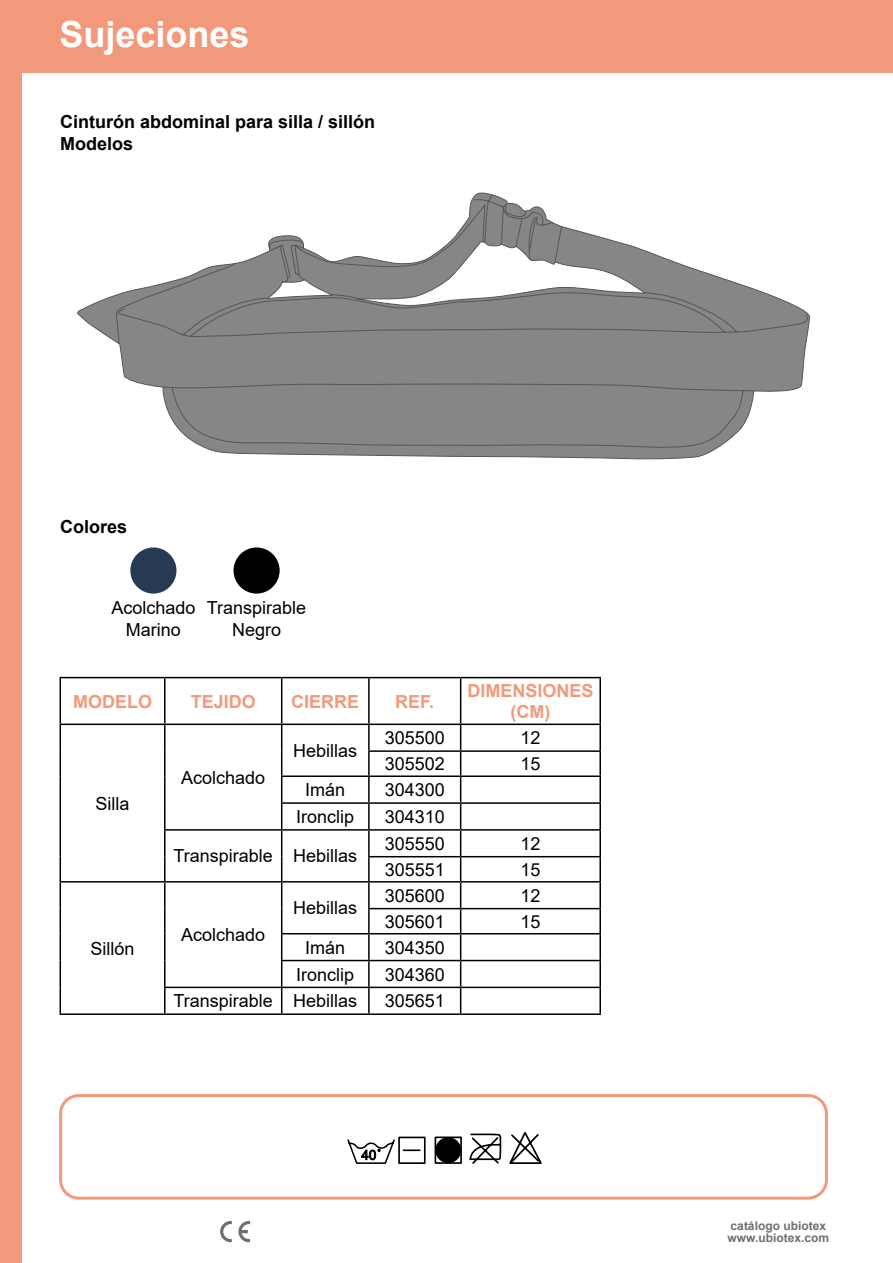
<style>
.page{position:relative;width:893px;height:1263px;background:#fff}
.page>*{position:absolute;margin:0;border:0;box-sizing:border-box;transform-origin:0 0}
.t1{font:700 36px "Arial";color:#fff}
.t2{font:18px/21.6px "Arial";color:#000;text-align:center}
.t3{font:700 18px/21.6px "Arial";color:#000}
.t4{font:700 18px/21.6px "Arial";color:#f3997b;text-align:center}
.t5{font:700 12px/12px "Arial";color:#706f6f}
</style>
<div class="page">
<div style="left:0;top:0;width:21px;height:1263px;background:#f3997b"></div>
<div style="left:0;top:0;width:893px;height:72px;background:#f3997b"></div>
<svg style="left:220px;top:1221px;width:12px;height:21px"></svg>
<svg style="left:238px;top:1221px;width:12px;height:21px"></svg>
<div style="left:59px;top:1094px;width:769px;height:105px;border:3px solid #f3997b;border-radius:18px"></div>
<div style="left:130px;top:547px;width:46px;height:47px;background:#263a54;border-radius:50%"></div>
<div style="left:233px;top:547px;width:47px;height:47px;background:#000;border-radius:50%"></div>
<svg style="left:347px;top:1132px;width:195px;height:32px"></svg>
<div style="left:435px;top:1137px;width:26px;height:26px;background:#000;border-radius:50%"></div>
<svg style="left:77px;top:192px;width:639px;height:267px"></svg>
<svg style="left:115px;top:195px;width:695px;height:254px"></svg>
<hr style="left:60px;top:677px;width:105px;height:1px;background:#000">
<hr style="left:60px;top:678px;width:1px;height:45px;background:#000">
<hr style="left:165px;top:677px;width:117px;height:1px;background:#000">
<hr style="left:164px;top:678px;width:2px;height:45px;background:#000">
<hr style="left:282px;top:677px;width:87px;height:1px;background:#000">
<hr style="left:281px;top:678px;width:1px;height:45px;background:#000">
<hr style="left:369px;top:677px;width:92px;height:1px;background:#000">
<hr style="left:368px;top:678px;width:2px;height:45px;background:#000">
<hr style="left:461px;top:677px;width:140px;height:1px;background:#000">
<hr style="left:460px;top:678px;width:1px;height:45px;background:#000">
<hr style="left:599px;top:678px;width:2px;height:45px;background:#000">
<hr style="left:60px;top:723px;width:105px;height:2px;background:#000">
<hr style="left:165px;top:723px;width:117px;height:2px;background:#000">
<hr style="left:164px;top:725px;width:2px;height:26px;background:#000">
<hr style="left:282px;top:723px;width:87px;height:2px;background:#000">
<hr style="left:369px;top:723px;width:92px;height:2px;background:#000">
<hr style="left:368px;top:725px;width:2px;height:25px;background:#000">
<hr style="left:461px;top:723px;width:140px;height:2px;background:#000">
<hr style="left:599px;top:725px;width:2px;height:25px;background:#000">
<hr style="left:164px;top:751px;width:2px;height:25px;background:#000">
<hr style="left:368px;top:750px;width:93px;height:2px;background:#000">
<hr style="left:368px;top:752px;width:2px;height:23px;background:#000">
<hr style="left:461px;top:750px;width:140px;height:2px;background:#000">
<hr style="left:599px;top:752px;width:2px;height:23px;background:#000">
<hr style="left:164px;top:776px;width:2px;height:27px;background:#000">
<hr style="left:281px;top:775px;width:88px;height:2px;background:#000">
<hr style="left:369px;top:775px;width:92px;height:2px;background:#000">
<hr style="left:368px;top:777px;width:2px;height:25px;background:#000">
<hr style="left:461px;top:775px;width:140px;height:2px;background:#000">
<hr style="left:599px;top:777px;width:2px;height:25px;background:#000">
<hr style="left:164px;top:803px;width:2px;height:26px;background:#000">
<hr style="left:281px;top:802px;width:88px;height:2px;background:#000">
<hr style="left:369px;top:802px;width:92px;height:2px;background:#000">
<hr style="left:368px;top:804px;width:2px;height:25px;background:#000">
<hr style="left:461px;top:802px;width:140px;height:2px;background:#000">
<hr style="left:599px;top:804px;width:2px;height:25px;background:#000">
<hr style="left:164px;top:829px;width:118px;height:2px;background:#000">
<hr style="left:164px;top:831px;width:2px;height:26px;background:#000">
<hr style="left:282px;top:829px;width:87px;height:2px;background:#000">
<hr style="left:369px;top:829px;width:92px;height:2px;background:#000">
<hr style="left:368px;top:831px;width:2px;height:25px;background:#000">
<hr style="left:461px;top:829px;width:140px;height:2px;background:#000">
<hr style="left:599px;top:831px;width:2px;height:25px;background:#000">
<hr style="left:164px;top:857px;width:2px;height:24px;background:#000">
<hr style="left:368px;top:856px;width:93px;height:1px;background:#000">
<hr style="left:368px;top:857px;width:2px;height:24px;background:#000">
<hr style="left:461px;top:856px;width:140px;height:1px;background:#000">
<hr style="left:599px;top:857px;width:2px;height:24px;background:#000">
<hr style="left:60px;top:881px;width:105px;height:1px;background:#000">
<hr style="left:165px;top:881px;width:117px;height:1px;background:#000">
<hr style="left:164px;top:882px;width:2px;height:27px;background:#000">
<hr style="left:282px;top:881px;width:87px;height:1px;background:#000">
<hr style="left:369px;top:881px;width:92px;height:1px;background:#000">
<hr style="left:368px;top:882px;width:2px;height:26px;background:#000">
<hr style="left:461px;top:881px;width:140px;height:1px;background:#000">
<hr style="left:599px;top:882px;width:2px;height:26px;background:#000">
<hr style="left:164px;top:909px;width:2px;height:25px;background:#000">
<hr style="left:368px;top:908px;width:93px;height:1px;background:#000">
<hr style="left:368px;top:909px;width:2px;height:24px;background:#000">
<hr style="left:461px;top:908px;width:140px;height:1px;background:#000">
<hr style="left:599px;top:909px;width:2px;height:24px;background:#000">
<hr style="left:164px;top:934px;width:2px;height:26px;background:#000">
<hr style="left:281px;top:933px;width:88px;height:1px;background:#000">
<hr style="left:369px;top:933px;width:92px;height:1px;background:#000">
<hr style="left:368px;top:934px;width:2px;height:26px;background:#000">
<hr style="left:461px;top:933px;width:140px;height:1px;background:#000">
<hr style="left:599px;top:934px;width:2px;height:26px;background:#000">
<hr style="left:164px;top:960px;width:2px;height:27px;background:#000">
<hr style="left:281px;top:960px;width:88px;height:1px;background:#000">
<hr style="left:369px;top:960px;width:92px;height:1px;background:#000">
<hr style="left:368px;top:961px;width:2px;height:26px;background:#000">
<hr style="left:461px;top:960px;width:140px;height:1px;background:#000">
<hr style="left:599px;top:961px;width:2px;height:26px;background:#000">
<svg style="left:60px;top:725px;width:1px;height:288px"></svg>
<hr style="left:164px;top:987px;width:118px;height:1px;background:#000">
<hr style="left:164px;top:988px;width:2px;height:25px;background:#000">
<hr style="left:282px;top:987px;width:87px;height:1px;background:#000">
<svg style="left:281px;top:725px;width:1px;height:288px"></svg>
<hr style="left:369px;top:987px;width:92px;height:1px;background:#000">
<hr style="left:368px;top:988px;width:2px;height:25px;background:#000">
<hr style="left:461px;top:987px;width:140px;height:1px;background:#000">
<svg style="left:460px;top:725px;width:1px;height:288px"></svg>
<hr style="left:599px;top:988px;width:2px;height:25px;background:#000">
<hr style="left:60px;top:1013px;width:105px;height:2px;background:#000">
<hr style="left:165px;top:1013px;width:117px;height:2px;background:#000">
<hr style="left:282px;top:1013px;width:87px;height:2px;background:#000">
<hr style="left:369px;top:1013px;width:92px;height:2px;background:#000">
<hr style="left:461px;top:1013px;width:140px;height:2px;background:#000">
<h1 class="t1" style="left:60px;top:9px;width:192px">Sujeciones</h1>
<p class="t3" style="left:60px;top:111px;width:317px">Cinturón abdominal para silla / sillón<br>Modelos</p>
<p class="t3" style="left:60px;top:516px;width:69px">Colores</p>
<p class="t2" style="left:111px;top:597px;width:86px">Acolchado<br>Marino</p>
<p class="t2" style="left:207px;top:597px;width:101px">Transpirable<br>Negro</p>
<p class="t4" style="left:73px;top:691px;width:81px">MODELO</p>
<p class="t4" style="left:191px;top:691px;width:67px">TEJIDO</p>
<p class="t4" style="left:291px;top:691px;width:70px">CIERRE</p>
<p class="t4" style="left:395px;top:691px;width:41px">REF.</p>
<p class="t4" style="left:467px;top:680px;width:128px">DIMENSIONES (CM)</p>
<p class="t2" style="left:96px;top:792px;width:36px">Silla</p>
<p class="t2" style="left:91px;top:937px;width:46px">Sillón</p>
<p class="t2" style="left:385px;top:727px;width:62px">305500</p>
<p class="t2" style="left:520px;top:727px;width:22px">12</p>
<p class="t2" style="left:385px;top:753px;width:62px">305502</p>
<p class="t2" style="left:520px;top:753px;width:22px">15</p>
<p class="t2" style="left:293px;top:740px;width:66px">Hebillas</p>
<p class="t2" style="left:181px;top:766px;width:86px">Acolchado</p>
<p class="t2" style="left:305px;top:779px;width:42px">Imán</p>
<p class="t2" style="left:385px;top:779px;width:62px">304300</p>
<p class="t2" style="left:296px;top:806px;width:60px">Ironclip</p>
<p class="t2" style="left:385px;top:806px;width:62px">304310</p>
<p class="t2" style="left:174px;top:845px;width:185px">Transpirable Hebillas</p>
<p class="t2" style="left:385px;top:833px;width:62px">305550</p>
<p class="t2" style="left:520px;top:833px;width:22px">12</p>
<p class="t2" style="left:385px;top:858px;width:62px">305551</p>
<p class="t2" style="left:520px;top:858px;width:22px">15</p>
<p class="t2" style="left:385px;top:884px;width:62px">305600</p>
<p class="t2" style="left:520px;top:884px;width:22px">12</p>
<p class="t2" style="left:385px;top:910px;width:62px">305601</p>
<p class="t2" style="left:520px;top:910px;width:22px">15</p>
<p class="t2" style="left:293px;top:897px;width:66px">Hebillas</p>
<p class="t2" style="left:181px;top:924px;width:86px">Acolchado</p>
<p class="t2" style="left:305px;top:936px;width:42px">Imán</p>
<p class="t2" style="left:385px;top:936px;width:62px">304350</p>
<p class="t2" style="left:296px;top:963px;width:60px">Ironclip</p>
<p class="t2" style="left:385px;top:963px;width:62px">304360</p>
<p class="t2" style="left:174px;top:990px;width:185px">Transpirable Hebillas</p>
<p class="t2" style="left:385px;top:990px;width:62px">305651</p>
<p class="t5" style="left:727px;top:1220px;width:103px">catálogo ubiotex www.ubiotex.com</p>
</div>
